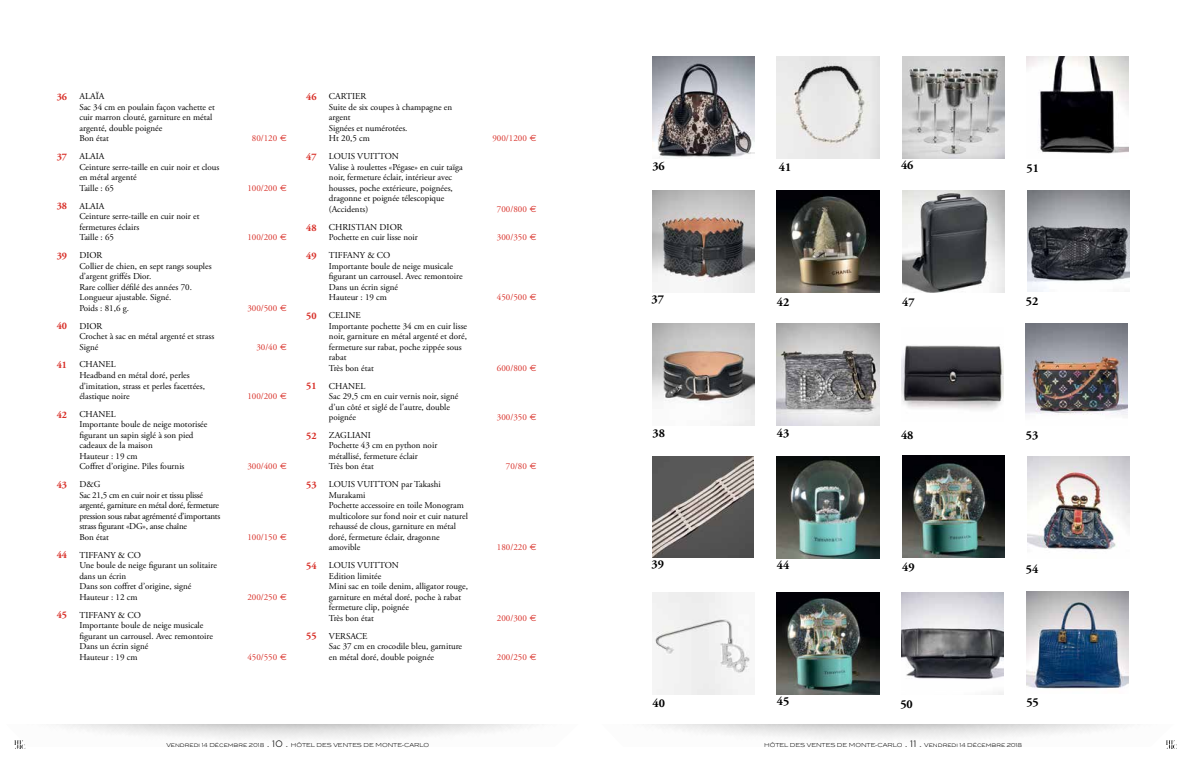
<style>
.page{position:relative;width:1191px;height:766px;background:#fff}
.page>*{position:absolute;margin:0;border:0;box-sizing:border-box;transform-origin:0 0}
.t1{font:700 12px "Adobe Garamond Pro";color:#000}
.t2{font:9px/10.5px "Adobe Garamond Pro";color:#000}
.t3{font:9px "Adobe Garamond Pro";color:#d82f28}
.t4{font:9px/10.5px "Adobe Garamond Pro";letter-spacing:-.025em;color:#000}
.t5{font:300 5.5px "Blair ITC";color:#000}
.s1{font-weight:700;font-size:10px;color:#d82f28}
.s2{font-family:"Euro Sans"}
.s3{font-size:9px}
</style>
<div class="page">
<svg style="left:1166px;top:740px;width:10px;height:8px"></svg>
<svg style="left:14px;top:740px;width:11px;height:8px"></svg>
<img style="left:652px;top:57px;width:102px;height:101px">
<img style="left:901px;top:345px;width:102px;height:65px">
<img style="left:1027px;top:191px;width:102px;height:100px">
<img style="left:652px;top:592px;width:98px;height:102px">
<img style="left:777px;top:456px;width:102px;height:102px">
<img style="left:902px;top:190px;width:102px;height:102px">
<img style="left:652px;top:323px;width:102px;height:102px">
<img style="left:901px;top:592px;width:102px;height:102px">
<img style="left:1027px;top:456px;width:102px;height:94px">
<img style="left:777px;top:190px;width:102px;height:102px">
<img style="left:652px;top:190px;width:102px;height:102px">
<img style="left:902px;top:455px;width:102px;height:102px">
<img style="left:1026px;top:323px;width:102px;height:92px">
<img style="left:777px;top:592px;width:102px;height:102px">
<img style="left:902px;top:57px;width:102px;height:102px">
<img style="left:777px;top:57px;width:102px;height:102px">
<img style="left:652px;top:456px;width:101px;height:101px">
<img style="left:1026px;top:57px;width:102px;height:97px">
<img style="left:1026px;top:591px;width:102px;height:98px">
<img style="left:777px;top:323px;width:102px;height:102px">
<p class="t2" style="left:79px;top:92px;width:137px;text-indent:-23px"><span class="s1">36</span> ALAÏA<br>Sac 34 cm en poulain façon vachette et cuir marron clouté, garniture en métal argenté, double poignée<br>Bon état</p>
<p class="t2" style="left:79px;top:151px;width:141px;text-indent:-23px"><span class="s1">37</span> ALAIA<br>Ceinture serre-taille en cuir noir et clous en métal argenté<br>Taille : 65</p>
<p class="t2" style="left:79px;top:201px;width:121px;text-indent:-23px"><span class="s1">38</span> ALAIA<br>Ceinture serre-taille en cuir noir et fermetures éclairs<br>Taille : 65</p>
<p class="t2" style="left:79px;top:250px;width:134px;text-indent:-23px"><span class="s1">39</span> DIOR<br>Collier de chien, en sept rangs souples d’argent griffés Dior.<br>Rare collier défilé des années 70.<br>Longueur ajustable. Signé.<br>Poids : 81,6 g.</p>
<p class="t2" style="left:79px;top:321px;width:136px;text-indent:-23px"><span class="s1">40</span> DIOR<br>Crochet à sac en métal argenté et strass<br>Signé</p>
<p class="t2" style="left:79px;top:359px;width:127px;text-indent:-23px"><span class="s1">41</span> CHANEL<br>Headband en métal doré, perles d’imitation, strass et perles facettées, élastique noire</p>
<p class="t2" style="left:79px;top:409px;width:129px;text-indent:-23px"><span class="s1">42</span> CHANEL<br>Importante boule de neige motorisée figurant un sapin siglé à son pied cadeaux de la maison<br>Hauteur : 19 cm<br>Coffret d’origine. Piles fournis</p>
<p class="t4" style="left:79px;top:479px;width:142px;text-indent:-23px"><span class="s1">43</span> D&amp;G<br>Sac 21,5 cm en cuir noir et tissu plissé argenté, garniture en métal doré, fermeture pression sous rabat agrémenté d’importants strass figurant «DG», anse chaîne<br>Bon état</p>
<p class="t2" style="left:79px;top:549px;width:139px;text-indent:-23px"><span class="s1">44</span> TIFFANY &amp; CO<br>Une boule de neige figurant un solitaire dans un écrin<br>Dans son coffret d’origine, signé<br>Hauteur : 12 cm</p>
<p class="t2" style="left:79px;top:609px;width:135px;text-indent:-23px"><span class="s1">45</span> TIFFANY &amp; CO<br>Importante boule de neige musicale figurant un carrousel. Avec remontoire<br>Dans un écrin signé<br>Hauteur : 19 cm</p>
<p class="t3" style="left:252px;top:133px;width:37px">80/120 <span class="s2">E</span></p>
<p class="t3" style="left:247px;top:182px;width:41px">100/200 <span class="s2">E</span></p>
<p class="t3" style="left:247px;top:232px;width:41px">100/200 <span class="s2">E</span></p>
<p class="t3" style="left:247px;top:302px;width:41px">300/500 <span class="s2">E</span></p>
<p class="t3" style="left:256px;top:341px;width:32px">30/40 <span class="s2">E</span></p>
<p class="t3" style="left:247px;top:390px;width:41px">100/200 <span class="s2">E</span></p>
<p class="t3" style="left:247px;top:461px;width:41px">300/400 <span class="s2">E</span></p>
<p class="t3" style="left:247px;top:531px;width:41px">100/150 <span class="s2">E</span></p>
<p class="t3" style="left:247px;top:591px;width:41px">200/250 <span class="s2">E</span></p>
<p class="t3" style="left:247px;top:651px;width:41px">450/550 <span class="s2">E</span></p>
<p class="t2" style="left:329px;top:92px;width:125px;text-indent:-23px"><span class="s1">46</span> CARTIER<br>Suite de six coupes à champagne en argent<br>Signées et numérotées.<br>Ht 20,5 cm</p>
<p class="t2" style="left:329px;top:151px;width:135px;text-indent:-23px"><span class="s1">47</span> LOUIS VUITTON<br>Valise à roulettes «Pégase» en cuir taïga noir, fermeture éclair, intérieur avec housses, poche extérieure, poignées, dragonne et poignée télescopique (Accidents)</p>
<p class="t3" style="left:492px;top:133px;width:46px">900/1200 <span class="s2">E</span></p>
<p class="t3" style="left:497px;top:203px;width:41px">700/800 <span class="s2">E</span></p>
<p class="t2" style="left:329px;top:222px;width:90px;text-indent:-23px"><span class="s1">48</span> CHRISTIAN DIOR<br>Pochette en cuir lisse noir</p>
<p class="t3" style="left:497px;top:232px;width:41px">300/350 <span class="s2">E</span></p>
<p class="t2" style="left:329px;top:250px;width:135px;text-indent:-23px"><span class="s1">49</span> TIFFANY &amp; CO<br>Importante boule de neige musicale figurant un carrousel. Avec remontoire<br>Dans un écrin signé<br>Hauteur : 19 cm</p>
<p class="t3" style="left:497px;top:292px;width:41px">450/500 <span class="s2">E</span></p>
<p class="t2" style="left:329px;top:310px;width:140px;text-indent:-23px"><span class="s1">50</span> CELINE<br>Importante pochette 34 cm en cuir lisse noir, garniture en métal argenté et doré, fermeture sur rabat, poche zippée sous rabat<br>Très bon état</p>
<p class="t2" style="left:329px;top:380px;width:131px;text-indent:-23px"><span class="s1">51</span> CHANEL<br>Sac 29,5 cm en cuir vernis noir, signé d’un côté et siglé de l’autre, double poignée</p>
<p class="t2" style="left:329px;top:430px;width:110px;text-indent:-23px"><span class="s1">52</span> ZAGLIANI<br>Pochette 43 cm en python noir métallisé, fermeture éclair<br>Très bon état</p>
<p class="t2" style="left:329px;top:479px;width:140px;text-indent:-23px"><span class="s1">53</span> LOUIS VUITTON par Takashi<br>Murakami<br>Pochette accessoire en toile Monogram multicolore sur fond noir et cuir naturel rehaussé de clous, garniture en métal doré, fermeture éclair, dragonne amovible</p>
<p class="t2" style="left:329px;top:560px;width:141px;text-indent:-23px"><span class="s1">54</span> LOUIS VUITTON<br>Edition limitée<br>Mini sac en toile denim, alligator rouge, garniture en métal doré, poche à rabat fermeture clip, poignée<br>Très bon état</p>
<p class="t2" style="left:329px;top:630px;width:135px;text-indent:-23px"><span class="s1">55</span> VERSACE<br>Sac 37 cm en crocodile bleu, garniture en métal doré, double poignée</p>
<p class="t3" style="left:497px;top:362px;width:41px">600/800 <span class="s2">E</span></p>
<p class="t3" style="left:497px;top:411px;width:41px">300/350 <span class="s2">E</span></p>
<p class="t3" style="left:506px;top:461px;width:32px">70/80 <span class="s2">E</span></p>
<p class="t3" style="left:497px;top:542px;width:41px">180/220 <span class="s2">E</span></p>
<p class="t3" style="left:497px;top:612px;width:41px">200/300 <span class="s2">E</span></p>
<p class="t3" style="left:497px;top:651px;width:41px">200/250 <span class="s2">E</span></p>
<h1 class="t1" style="left:652px;top:159px;width:14px">36</h1>
<h1 class="t1" style="left:779px;top:160px;width:14px">41</h1>
<h1 class="t1" style="left:901px;top:159px;width:14px">46</h1>
<h1 class="t1" style="left:1026px;top:161px;width:14px">51</h1>
<h1 class="t1" style="left:651px;top:292px;width:14px">37</h1>
<h1 class="t1" style="left:777px;top:295px;width:14px">42</h1>
<h1 class="t1" style="left:902px;top:295px;width:14px">47</h1>
<h1 class="t1" style="left:1026px;top:294px;width:14px">52</h1>
<h1 class="t1" style="left:652px;top:426px;width:14px">38</h1>
<h1 class="t1" style="left:777px;top:426px;width:14px">43</h1>
<h1 class="t1" style="left:901px;top:427px;width:14px">48</h1>
<h1 class="t1" style="left:1026px;top:428px;width:14px">53</h1>
<h1 class="t1" style="left:651px;top:556px;width:14px">39</h1>
<h1 class="t1" style="left:777px;top:557px;width:14px">44</h1>
<h1 class="t1" style="left:902px;top:560px;width:14px">49</h1>
<h1 class="t1" style="left:1026px;top:561px;width:14px">54</h1>
<h1 class="t1" style="left:652px;top:695px;width:14px">40</h1>
<h1 class="t1" style="left:777px;top:693px;width:14px">45</h1>
<h1 class="t1" style="left:900px;top:697px;width:14px">50</h1>
<h1 class="t1" style="left:1026px;top:695px;width:14px">55</h1>
<p class="t5" style="left:166px;top:742px;width:264px">Vendredi 14 Décembre 2018 <span class="s3">. 10 .</span> HÔTEL DES VENTES DE MONTE-CARLO</p>
<p class="t5" style="left:764px;top:742px;width:259px">HÔTEL DES VENTES DE MONTE-CARLO <span class="s3">. 11 .</span> Vendredi 14 Décembre 2018</p>
</div>
